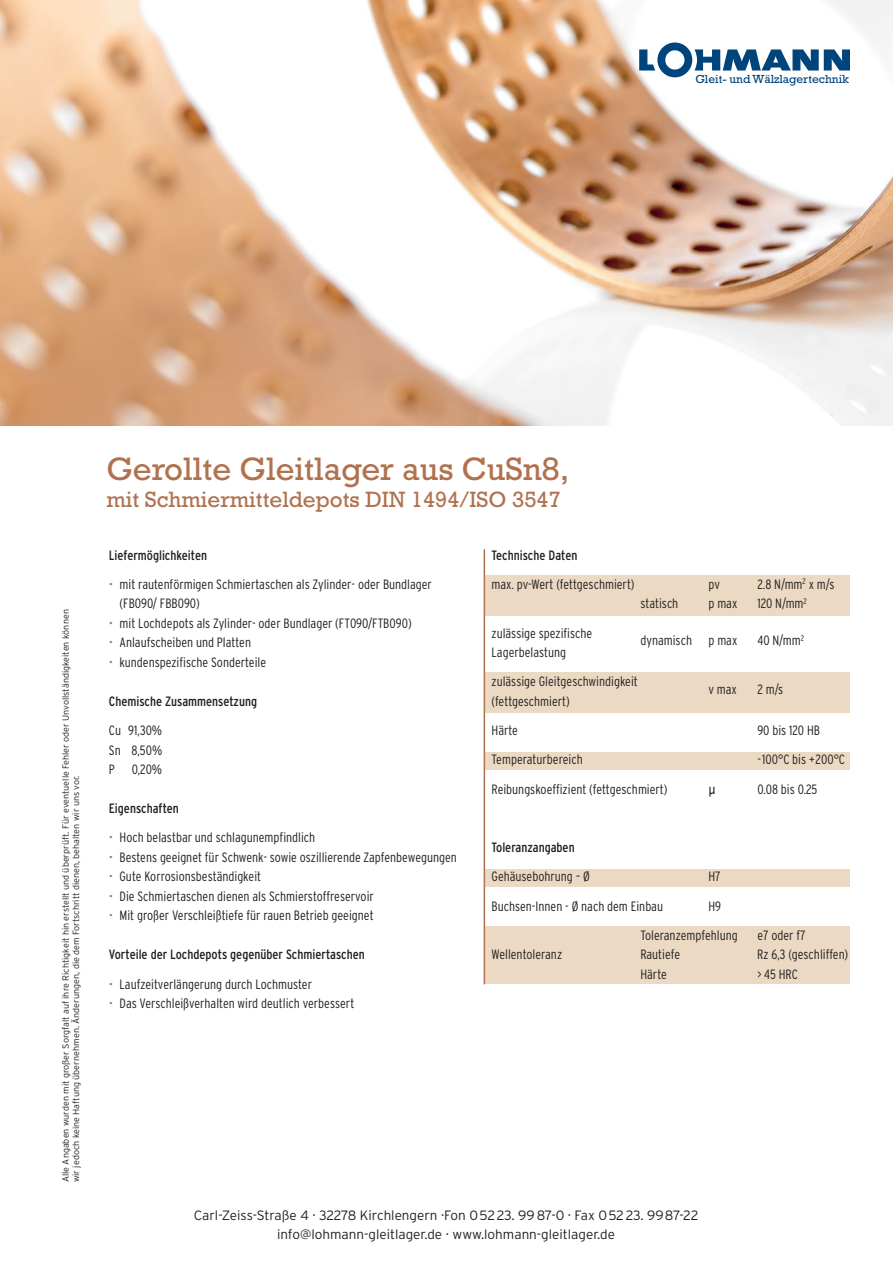
<style>
.page{position:relative;width:893px;height:1263px;background:#fff}
.page>*{position:absolute;margin:0;border:0;box-sizing:border-box;transform-origin:0 0}
.t1{font:33px "Rockwell";color:#b0724e}
.t2{font:22.5px "Rockwell";color:#b0724e}
.t3{font:300 condensed 13.5px/19.5px "Interstate";color:#231f20}
.t4{font:condensed 13.5px "Interstate";color:#231f20}
.t5{font:300 13.5px/19.5px "Interstate";color:#231f20;text-align:center}
.t6{font:13.5px "Lucida Grande";color:#231f20;scale:.85 1}
.t7{font:11.85px "Rockwell";color:#00447c}
.t8{font:300 9px/10.5px "Interstate";color:#231f20}
.s1{color:#b0724e}
</style>
<div class="page">
<div style="left:484px;top:752px;width:366px;height:17px;background:#ebd9c3"></div>
<div style="left:484px;top:869px;width:366px;height:17px;background:#ebd9c3"></div>
<div style="left:484px;top:927px;width:366px;height:57px;background:#ebd9c3"></div>
<div style="left:484px;top:575px;width:366px;height:41px;background:#ebd9c3"></div>
<div style="left:484px;top:673px;width:366px;height:40px;background:#ebd9c3"></div>
<img style="left:0;top:0;width:892px;height:425px">
<svg style="left:639px;top:43px;width:211px;height:34px"></svg>
<hr style="left:484px;top:549px;width:1px;height:435px;background:#b0724e">
<p class="t7" style="left:695px;top:74px;width:155px">Gleit- und Wälzlagertechnik</p>
<p class="t8" style="left:61px;top:1182px;width:575px;rotate:-90deg">Alle Angaben wurden mit großer Sorgfalt auf ihre Richtigkeit hin erstellt und überprüft. Für eventuelle Fehler oder Unvollständigkeiten können wir jedoch keine Haftung übernehmen. Änderungen, die dem Fortschritt dienen, behalten wir uns vor.</p>
<h1 class="t1" style="left:106px;top:457px;width:464px">Gerollte Gleitlager aus CuSn8,</h1>
<h2 class="t2" style="left:106px;top:491px;width:456px">mit Schmiermitteldepots DIN 1494/ISO 3547</h2>
<p class="t4" style="left:109px;top:550px;width:100px">Liefermöglichkeiten</p>
<p class="t3" style="left:120px;top:575px;width:314px;text-indent:-11px"><span class="s1">•</span> mit rautenförmigen Schmiertaschen als Zylinder- oder Bundlager (FB090/ FBB090)</p>
<p class="t3" style="left:109px;top:614px;width:304px"><span class="s1">•</span> mit Lochdepots als Zylinder- oder Bundlager (FT090/FTB090)</p>
<p class="t3" style="left:109px;top:634px;width:144px"><span class="s1">•</span> Anlaufscheiben und Platten</p>
<p class="t3" style="left:109px;top:653px;width:159px"><span class="s1">•</span> kundenspezifische Sonderteile</p>
<p class="t4" style="left:109px;top:696px;width:150px">Chemische Zusammensetzung</p>
<p class="t3" style="left:109px;top:722px;width:55px;text-align:justify">Cu 91,30% Sn 8,50% P 0,20%</p>
<p class="t4" style="left:109px;top:803px;width:72px">Eigenschaften</p>
<p class="t3" style="left:109px;top:829px;width:208px"><span class="s1">•</span> Hoch belastbar und schlagunempfindlich</p>
<p class="t3" style="left:109px;top:848px;width:349px"><span class="s1">•</span> Bestens geeignet für Schwenk- sowie oszillierende Zapfenbewegungen</p>
<p class="t3" style="left:109px;top:868px;width:154px"><span class="s1">•</span> Gute Korrosionsbeständigkeit</p>
<p class="t3" style="left:109px;top:887px;width:266px"><span class="s1">•</span> Die Schmiertaschen dienen als Schmierstoffreservoir</p>
<p class="t3" style="left:109px;top:907px;width:266px"><span class="s1">•</span> Mit großer Verschleißtiefe für rauen Betrieb geeignet</p>
<p class="t4" style="left:109px;top:949px;width:257px">Vorteile der Lochdepots gegenüber Schmiertaschen</p>
<p class="t3" style="left:109px;top:975px;width:205px"><span class="s1">•</span> Laufzeitverlängerung durch Lochmuster</p>
<p class="t3" style="left:109px;top:995px;width:247px"><span class="s1">•</span> Das Verschleißverhalten wird deutlich verbessert</p>
<p class="t4" style="left:492px;top:550px;width:87px">Technische Daten</p>
<p class="t3" style="left:492px;top:575px;width:144px">max. pv-Wert (fettgeschmiert)</p>
<p class="t3" style="left:708px;top:575px;width:13px">pv</p>
<p class="t3" style="left:757px;top:575px;width:79px">2.8 N/mm<sup>2</sup> x m/s</p>
<p class="t3" style="left:640px;top:595px;width:39px">statisch</p>
<p class="t3" style="left:708px;top:595px;width:30px">p max</p>
<p class="t3" style="left:757px;top:595px;width:51px">120 N/mm<sup>2</sup></p>
<p class="t3" style="left:492px;top:624px;width:102px">zulässige spezifische<br>Lagerbelastung</p>
<p class="t3" style="left:640px;top:632px;width:98px">dynamisch p max</p>
<p class="t3" style="left:757px;top:632px;width:48px">40 N/mm<sup>2</sup></p>
<p class="t3" style="left:492px;top:673px;width:148px">zulässige Gleitgeschwindigkeit</p>
<p class="t3" style="left:708px;top:681px;width:30px">v max</p>
<p class="t3" style="left:757px;top:681px;width:27px">2 m/s</p>
<p class="t3" style="left:492px;top:688px;width:80px;line-height:29.2px">(fettgeschmiert)<br>Härte</p>
<p class="t3" style="left:757px;top:722px;width:64px">90 bis 120 HB</p>
<p class="t3" style="left:492px;top:751px;width:93px">Temperaturbereich</p>
<p class="t3" style="left:757px;top:751px;width:89px">-100°C bis +200°C</p>
<p class="t3" style="left:492px;top:780px;width:177px">Reibungskoeffizient (fettgeschmiert)</p>
<p class="t6" style="left:708px;top:781px;width:10px">µ</p>
<p class="t3" style="left:757px;top:780px;width:62px">0.08 bis 0.25</p>
<p class="t4" style="left:492px;top:842px;width:85px">Toleranzangaben</p>
<p class="t3" style="left:492px;top:868px;width:100px">Gehäusebohrung – Ø</p>
<p class="t3" style="left:708px;top:868px;width:14px">H7</p>
<p class="t3" style="left:492px;top:897px;width:173px">Buchsen-Innen - Ø nach dem Einbau</p>
<p class="t3" style="left:640px;top:892px;width:99px;line-height:29.2px;text-indent:68px">H9<br>Toleranzempfehlung</p>
<p class="t3" style="left:757px;top:926px;width:50px">e7 oder f7</p>
<p class="t3" style="left:492px;top:946px;width:72px">Wellentoleranz</p>
<p class="t3" style="left:640px;top:946px;width:41px">Rautiefe</p>
<p class="t3" style="left:757px;top:946px;width:92px">Rz 6,3 (geschliffen)</p>
<p class="t3" style="left:640px;top:965px;width:28px">Härte</p>
<p class="t3" style="left:757px;top:965px;width:42px">&gt; 45 HRC</p>
<p class="t5" style="left:194px;top:1207px;width:506px">Carl-Zeiss-Straße 4 · 32278 Kirchlengern ·Fon 052 23. 99 87-0 · Fax 052 23. 9987-22 info@lohmann-gleitlager.de · www.lohmann-gleitlager.de</p>
</div>
